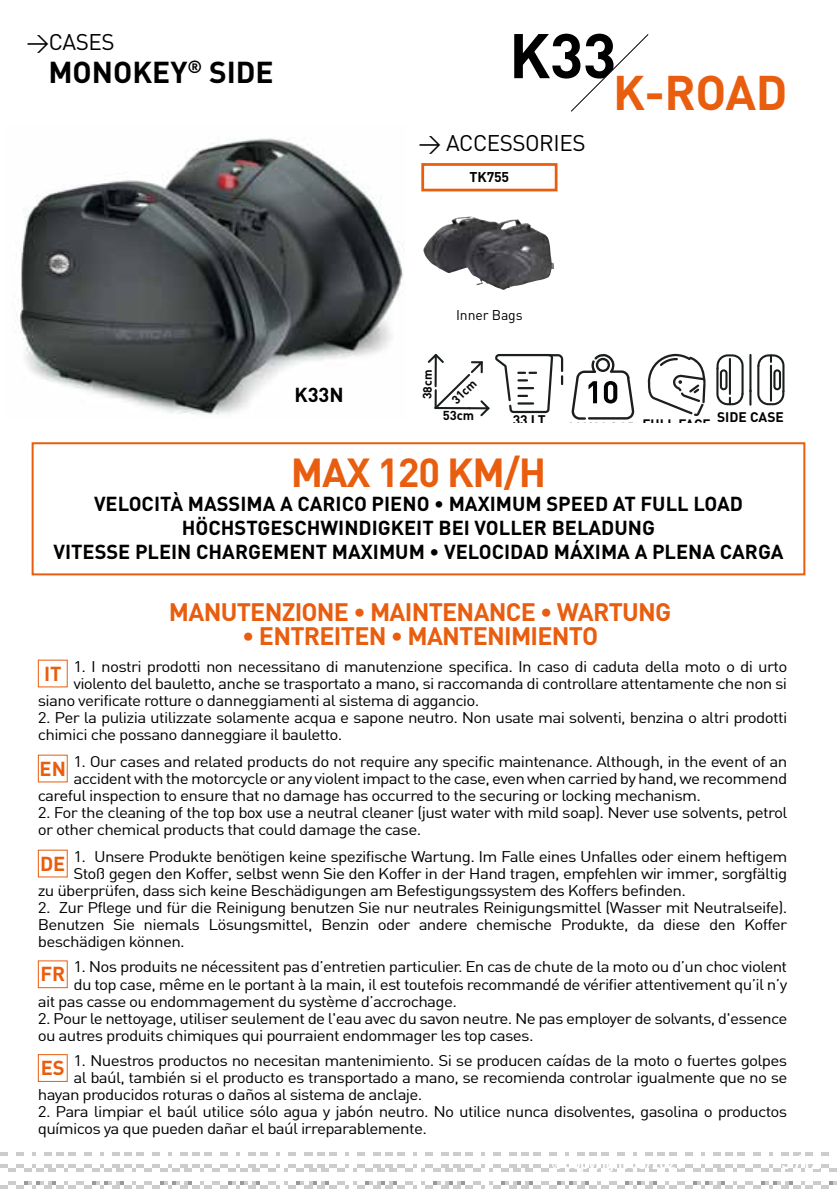
<style>
.page{position:relative;width:837px;height:1191px;background:#fff}
.page>*{position:absolute;margin:0;border:0;box-sizing:border-box;transform-origin:0 0}
.t1{font:700 62px "DIN";color:#000}
.t2{font:700 48px "DIN";color:#e95d0f}
.t3{font:700 40px "DIN";letter-spacing:-.03em;color:#e95d0f}
.t4{font:700 29.8px "DIN";color:#000}
.t5{font:700 25px "DIN";letter-spacing:-.03em;color:#e95d0f}
.t6{font:22.4px "DIN";letter-spacing:-.02em;color:#000}
.t7{font:700 20px/24px "DIN";color:#000;text-align:center}
.t8{font:700 20px "DIN";color:#e95d0f}
.t9{font:700 18px "DIN";color:#fff}
.t10{font:15.4px/17px "DIN";letter-spacing:-.04em;color:#000;scale:1.11 1}
.t11{font:700 15px "DIN";letter-spacing:-.02em;color:#fff}
.t12{font:14px "DIN";letter-spacing:-.01em;color:#000}
.t13{font:700 14px "DIN";letter-spacing:-.01em;color:#000}
.t14{font:700 13.8px "DIN Pro";color:#010205}
.t15{font:700 13.8px "DIN Pro";color:#010305}
.t16{font:700 13.6px "DIN Pro";color:#010305}
.t17{font:700 12.8px "DIN Pro";color:#010305}
.t18{font:700 12px "DIN Pro";color:#010305}
.s1{font-size:14.4px}
</style>
<div class="page">
<img style="left:0;top:1152px;width:836px;height:37px">
<img style="left:16px;top:138px;width:387px;height:277px">
<svg style="left:571px;top:34px;width:78px;height:78px"></svg>
<div style="left:421px;top:163px;width:136px;height:28px;background:#fff;border:3px solid #e95d0f"></div>
<img style="left:423px;top:216px;width:59px;height:69px">
<svg style="left:427px;top:354px;width:62px;height:62px"></svg>
<svg style="left:495px;top:354px;width:68px;height:59px"></svg>
<svg style="left:571px;top:354px;width:63px;height:66px"></svg>
<svg style="left:647px;top:354px;width:58px;height:62px"></svg>
<svg style="left:749px;top:392px;width:2px;height:14px"></svg>
<hr style="left:749px;top:354px;width:2px;height:38px;background:#1a1e1d">
<svg style="left:757px;top:354px;width:27px;height:51px"></svg>
<svg style="left:716px;top:354px;width:27px;height:51px"></svg>
<div style="left:38px;top:960px;width:30px;height:28px;border:1px solid #e95d0f"></div>
<div style="left:38px;top:1054px;width:30px;height:28px;border:1px solid #e95d0f"></div>
<div style="left:32px;top:442px;width:773px;height:133px;border:2px solid #e95d0f"></div>
<h3 class="t6" style="left:26px;top:28px;width:90px">&gt;CASES</h3>
<h3 class="t4" style="left:48px;top:53px;width:227px">MONOKEY<sup>®</sup> SIDE</h3>
<p class="t7" style="left:294px;top:382px;width:51px">K33N</p>
<h1 class="t1" style="left:509px;top:15px;width:109px">K33</h1>
<h2 class="t2" style="left:613px;top:61px;width:176px">K-ROAD</h2>
<h3 class="t6" style="left:418px;top:129px;width:168px">&gt; ACCESSORIES</h3>
<p class="t13" style="left:469px;top:168px;width:41px">TK755</p>
<p class="t12" style="left:456px;top:306px;width:68px">Inner Bags</p>
<p class="t18" style="left:417px;top:399px;width:31px;rotate:-90deg">38cm</p>
<p class="t18" style="left:446px;top:395px;width:31px;rotate:-45deg">31cm</p>
<p class="t17" style="left:442px;top:405px;width:33px">53cm</p>
<p class="t15" style="left:512px;top:409px;width:34px">33 LT</p>
<p class="t16" style="left:568px;top:412px;width:143px"><span class="s1">MAX LOAD</span> FULL FACE</p>
<p class="t14" style="left:716px;top:405px;width:68px">SIDE CASE</p>
<h3 class="t3" style="left:291px;top:446px;width:257px">MAX 120 KM/H</h3>
<p class="t7" style="left:53px;top:491px;width:731px">VELOCITÀ MASSIMA A CARICO PIENO • MAXIMUM SPEED AT FULL LOAD<br>HÖCHSTGESCHWINDIGKEIT BEI VOLLER BELADUNG<br>VITESSE PLEIN CHARGEMENT MAXIMUM • VELOCIDAD MÁXIMA A PLENA CARGA</p>
<h3 class="t5" style="left:169px;top:595px;width:503px">MANUTENZIONE • MAINTENANCE • WARTUNG</h3>
<h3 class="t5" style="left:242px;top:619px;width:357px">• ENTREITEN • MANTENIMIENTO</h3>
<p class="t10" style="left:73px;top:657px;width:644px">1. I nostri prodotti non necessitano di manutenzione specifica. In caso di caduta della moto o di urto</p>
<p class="t10" style="left:73px;top:674px;width:644px">violento del bauletto, anche se trasportato a mano, si raccomanda di controllare attentamente che non si</p>
<p class="t10" style="left:38px;top:691px;width:399px">siano verificate rotture o danneggiamenti al sistema di aggancio.</p>
<p class="t10" style="left:38px;top:708px;width:676px">2. Per la pulizia utilizzate solamente acqua e sapone neutro. Non usate mai solventi, benzina o altri prodotti chimici che possano danneggiare il bauletto.</p>
<p class="t8" style="left:44px;top:660px;width:19px">IT</p>
<p class="t10" style="left:73px;top:752px;width:644px">1. Our cases and related products do not require any specific maintenance. Although, in the event of an</p>
<p class="t10" style="left:73px;top:769px;width:644px">accident with the motorcycle or any violent impact to the case, even when carried by hand, we recommend</p>
<p class="t10" style="left:38px;top:786px;width:598px">careful inspection to ensure that no damage has occurred to the securing or locking mechanism.</p>
<p class="t10" style="left:38px;top:803px;width:676px">2. For the cleaning of the top box use a neutral cleaner (just water with mild soap). Never use solvents, petrol or other chemical products that could damage the case.</p>
<p class="t8" style="left:40px;top:755px;width:28px">EN</p>
<p class="t10" style="left:73px;top:847px;width:644px">1. Unsere Produkte benötigen keine spezifische Wartung. Im Falle eines Unfalles oder einem heftigem</p>
<p class="t10" style="left:73px;top:864px;width:644px">Stoß gegen den Koffer, selbst wenn Sie den Koffer in der Hand tragen, empfehlen wir immer, sorgfältig</p>
<p class="t10" style="left:38px;top:881px;width:585px">zu überprüfen, dass sich keine Beschädigungen am Befestigungssystem des Koffers befinden.</p>
<p class="t10" style="left:38px;top:898px;width:676px;text-align:justify">2. Zur Pflege und für die Reinigung benutzen Sie nur neutrales Reinigungsmittel (Wasser mit Neutralseife).<br>Benutzen Sie niemals Lösungsmittel, Benzin oder andere chemische Produkte, da diese den Koffer beschädigen können.</p>
<p class="t8" style="left:40px;top:850px;width:27px">DE</p>
<p class="t10" style="left:73px;top:958px;width:644px">1. Nos produits ne nécessitent pas d’entretien particulier. En cas de chute de la moto ou d’un choc violent</p>
<p class="t10" style="left:73px;top:975px;width:644px">du top case, même en le portant à la main, il est toutefois recommandé de vérifier attentivement qu’il n’y</p>
<p class="t10" style="left:38px;top:992px;width:379px">ait pas casse ou endommagement du système d’accrochage.</p>
<p class="t10" style="left:38px;top:1009px;width:676px">2. Pour le nettoyage, utiliser seulement de l'eau avec du savon neutre. Ne pas employer de solvants, d'essence ou autres produits chimiques qui pourraient endommager les top cases.</p>
<p class="t10" style="left:73px;top:1051px;width:644px">1. Nuestros productos no necesitan mantenimiento. Si se producen caídas de la moto o fuertes golpes</p>
<p class="t10" style="left:73px;top:1068px;width:644px">al baúl, también si el producto es transportado a mano, se recomienda controlar igualmente que no se</p>
<p class="t10" style="left:38px;top:1085px;width:348px">hayan producidos roturas o daños al sistema de anclaje.</p>
<p class="t10" style="left:38px;top:1102px;width:676px">2. Para limpiar el baúl utilice sólo agua y jabón neutro. No utilice nunca disolventes, gasolina o productos químicos ya que pueden dañar el baúl irreparablemente.</p>
<p class="t8" style="left:40px;top:961px;width:26px">FR</p>
<p class="t8" style="left:41px;top:1054px;width:25px">ES</p>
<p class="t11" style="left:551px;top:1153px;width:134px">©Copyright 03/2021</p>
<p class="t9" style="left:781px;top:1150px;width:41px">5 /12</p>
</div>
